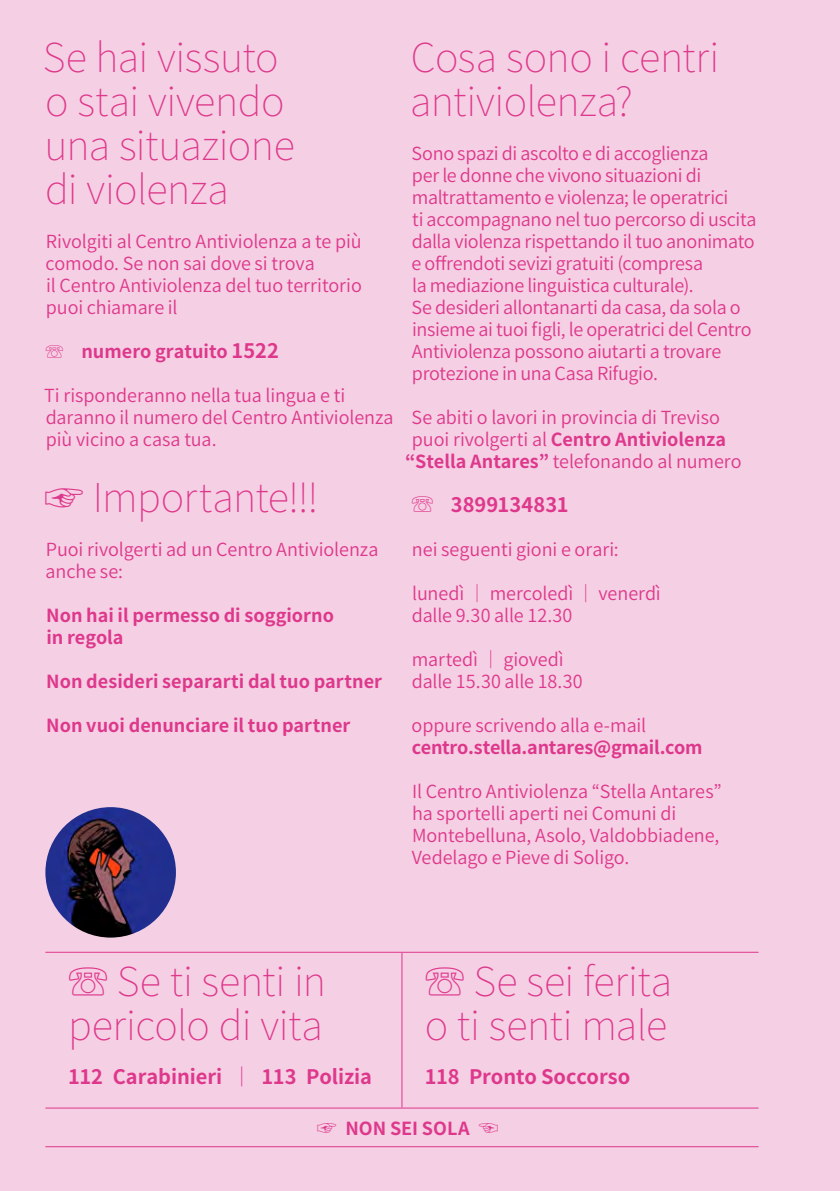
<style>
.page{position:relative;width:840px;height:1191px;background:#fff}
.page>*{position:absolute;margin:0;border:0;box-sizing:border-box;transform-origin:0 0}
.titoletti_ITA{font:100 40px/44px "Noto Sans CJ Kkr";letter-spacing:-.01em;color:#de388c}
.txt_ITA{font:700 20px "Noto Sans CJ Kkr";letter-spacing:-.005em;color:#de388c}
.txt_ITA-2{font:600 18px/22px "Noto Sans CJ Kkr";letter-spacing:-.01em;color:#de388c}
.txt_ITA-3{font:700 18px/22px "Noto Sans CJ Kkr";color:#de388c}
.rosa_underlined_S{font:700 18px "Noto Sans CJ Kkr";color:#de388c}
.s1{font-size:20px}
.s2{font-weight:600}
.s3{font-weight:700}
.s4{font-size:22px}
.s5{font-weight:400;font-size:20px}
</style>
<div class="page">
<div style="left:0;top:0;width:839px;height:1191px;background:#f5cfe3"></div>
<hr style="left:45px;top:951px;width:357px;height:1px;background:#de388c">
<hr style="left:402px;top:951px;width:356px;height:1px;background:#de388c">
<hr style="left:401px;top:952px;width:1px;height:155px;background:#de388c">
<hr style="left:45px;top:1107px;width:357px;height:1px;background:#de388c">
<hr style="left:402px;top:1107px;width:356px;height:1px;background:#de388c">
<hr style="left:45px;top:1146px;width:357px;height:1px;background:#de388c">
<hr style="left:402px;top:1146px;width:356px;height:1px;background:#de388c">
<img style="left:45px;top:807px;width:131px;height:130px;border-radius:65px">
<p class="titoletti_ITA" style="left:43px;top:36px;width:253px">Se hai vissuto o stai vivendo una situazione di violenza</p>
<p class="txt_ITA-2" style="left:45px;top:231px;width:318px">Rivolgiti al Centro Antiviolenza a te più comodo. Se non sai dove si trova<br>il Centro Antiviolenza del tuo territorio puoi chiamare il</p>
<p class="txt_ITA-3" style="left:46px;top:341px;width:234px">☏ numero gratuito <span class="s1">1522</span></p>
<p class="txt_ITA-2" style="left:44px;top:385px;width:351px">Ti risponderanno nella tua lingua e ti daranno il numero del Centro Antiviolenza più vicino a casa tua.</p>
<p class="titoletti_ITA" style="left:44px;top:476px;width:276px">☞ Importante!!!</p>
<p class="txt_ITA-2" style="left:46px;top:539px;width:334px">Puoi rivolgerti ad un Centro Antiviolenza anche se:</p>
<p class="txt_ITA-3" style="left:46px;top:605px;width:289px">Non hai il permesso di soggiorno in regola</p>
<p class="txt_ITA-3" style="left:46px;top:671px;width:337px">Non desideri separarti dal tuo partner</p>
<p class="txt_ITA-3" style="left:46px;top:715px;width:305px">Non vuoi denunciare il tuo partner</p>
<p class="titoletti_ITA" style="left:410px;top:36px;width:310px">Cosa sono i centri antiviolenza?</p>
<p class="txt_ITA-2" style="left:411px;top:143px;width:346px">Sono spazi di ascolto e di accoglienza<br>per le donne che vivono situazioni di maltrattamento e violenza; le operatrici<br>ti accompagnano nel tuo percorso di uscita dalla violenza rispettando il tuo anonimato e offrendoti sevizi gratuiti (compresa<br>la mediazione linguistica culturale).<br>Se desideri allontanarti da casa, da sola o insieme ai tuoi figli, le operatrici del Centro Antiviolenza possono aiutarti a trovare protezione in una Casa Rifugio.</p>
<p class="txt_ITA-2" style="left:411px;top:407px;width:310px">Se abiti o lavori in provincia di Treviso</p>
<p class="txt_ITA-3" style="left:411px;top:429px;width:315px"><span class="s2">puoi rivolgerti al</span> Centro Antiviolenza</p>
<p class="txt_ITA-2" style="left:405px;top:451px;width:338px"><span class="s3">“Stella Antares”</span> telefonando al numero</p>
<p class="txt_ITA" style="left:411px;top:493px;width:159px"><span class="s4">☏</span> 3899134831</p>
<p class="txt_ITA-2" style="left:411px;top:539px;width:208px">nei seguenti gioni e orari:</p>
<p class="txt_ITA-2" style="left:411px;top:583px;width:250px">lunedì │ mercoledì │ venerdì dalle 9.30 alle 12.30</p>
<p class="txt_ITA-2" style="left:411px;top:649px;width:172px">martedì │ giovedì dalle 15.30 alle 18.30</p>
<p class="txt_ITA-3" style="left:411px;top:715px;width:292px"><span class="s2">oppure scrivendo alla e-mail </span>centro.stella.antares@gmail.com</p>
<p class="txt_ITA-2" style="left:411px;top:781px;width:311px">Il Centro Antiviolenza “Stella Antares” ha sportelli aperti nei Comuni di Montebelluna, Asolo, Valdobbiadene, Vedelago e Pieve di Soligo.</p>
<p class="titoletti_ITA" style="left:424px;top:960px;width:249px"><span class="s2">☏</span> Se sei ferita o ti senti male</p>
<p class="txt_ITA" style="left:424px;top:1065px;width:207px">118 Pronto Soccorso</p>
<p class="rosa_underlined_S" style="left:316px;top:1118px;width:183px"><span class="s5">☞</span> NON SEI SOLA <span class="s1">☜</span></p>
<p class="titoletti_ITA" style="left:68px;top:960px;width:259px"><span class="s2">☏</span> Se ti senti in pericolo di vita</p>
<p class="txt_ITA" style="left:68px;top:1065px;width:305px">112 Carabinieri <span class="s2">│</span> 113 Polizia</p>
</div>
